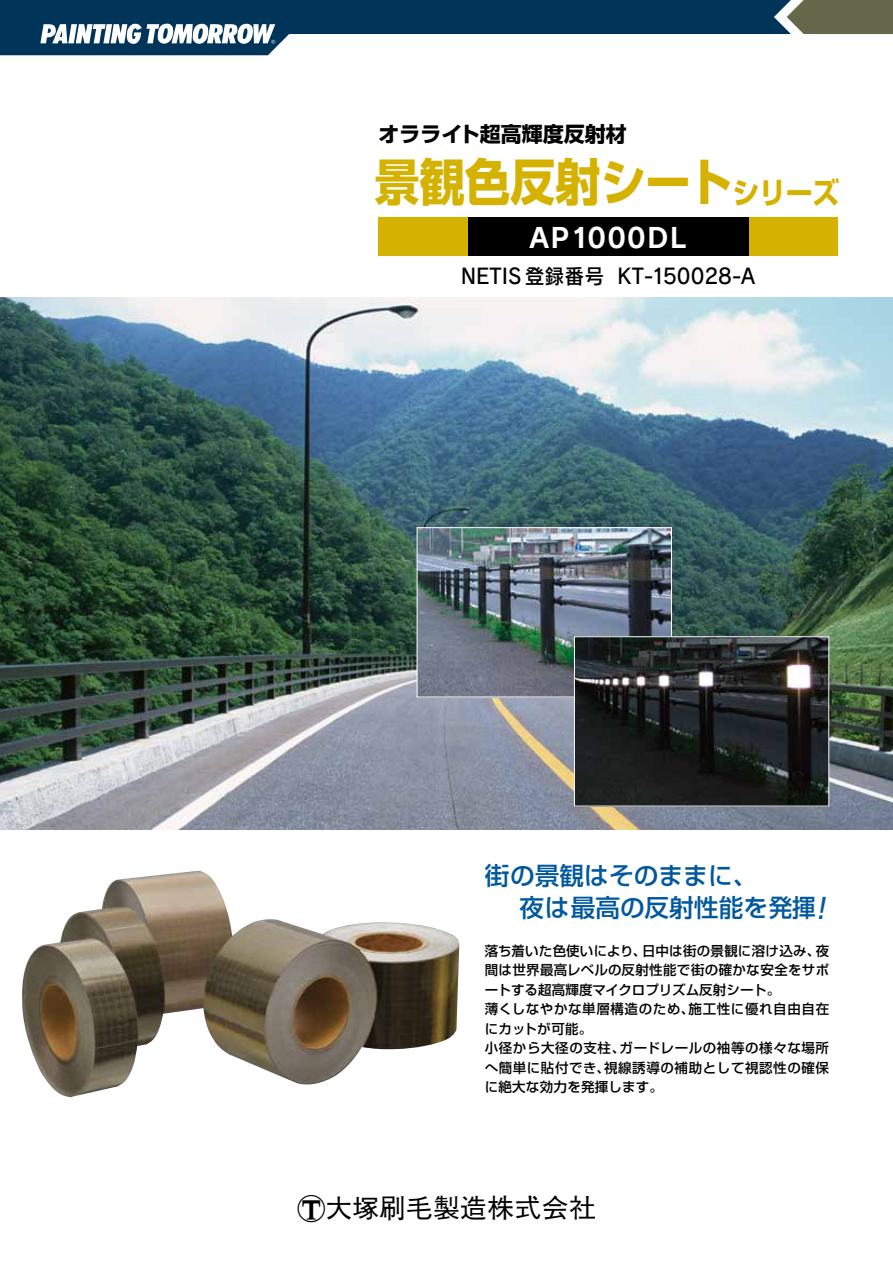
<style>
.page{position:relative;width:893px;height:1263px;background:#fff}
.page>*{position:absolute;margin:0;border:0;box-sizing:border-box;transform-origin:0 0}
.t1{font:700 50.25px "Shin Go Pro";color:#d5b200;scale:.9 1}
.t2{font:27px "Rodin Pro B";letter-spacing:.05em;color:#fff}
.t3{font:27px "Maru T Font";color:#000}
.t4{font:500 24.75px/32.1px "Shin Go Pro";color:#00589e}
.t5{font:21px "Rodin Pro DB";color:#000;scale:.95 1}
.t6{font:700 21px "Shin Go Pro";color:#000}
.t7{font:500 13.5px/19.5px "Shin Go Pro";letter-spacing:.025em;color:#000}
.s1{font-size:30px}
.s2{font-style:italic;font-size:28.05px}
.s3{font-size:28.5px}
</style>
<div class="page">
<img style="left:0;top:298px;width:893px;height:531px">
<svg style="left:0;top:0;width:893px;height:55px"></svg>
<div style="left:378px;top:217px;width:90px;height:38px;background:#d5b200"></div>
<div style="left:748px;top:217px;width:90px;height:38px;background:#d5b200"></div>
<div style="left:468px;top:217px;width:280px;height:38px;background:#000"></div>
<img style="left:419px;top:529px;width:251px;height:166px">
<div style="left:417px;top:527px;width:255px;height:170px;border:1px solid #fff"></div>
<img style="left:576px;top:638px;width:251px;height:166px">
<div style="left:574px;top:636px;width:255px;height:170px;border:1px solid #fff"></div>
<img style="left:22px;top:871px;width:437px;height:226px">
<h3 class="t6" style="left:378px;top:117px;width:250px">オラライト超高輝度反射材</h3>
<h1 class="t1" style="left:375px;top:142px;width:518px">景観色反射シート<span class="s1">シリーズ</span></h1>
<h2 class="t2" style="left:530px;top:219px;width:158px">AP1000DL</h2>
<h3 class="t5" style="left:461px;top:262px;width:311px">NETIS登録番号 KT-150028-A</h3>
<h3 class="t4" style="left:519px;top:857px;width:314px;text-indent:-35px">街の景観はそのままに、<br>夜は最高の反射性能を発揮<span class="s2">!</span></h3>
<p class="t7" style="left:485px;top:939px;width:346px">落ち着いた色使いにより、日中は街の景観に溶け込み、夜間は世界最高レベルの反射性能で街の確かな安全をサポートする超高輝度マイクロプリズム反射シート。<br>薄くしなやかな単層構造のため､施工性に優れ自由自在にカットが可能。<br>小径から大径の支柱､ガードレールの袖等の様々な場所へ簡単に貼付でき､視線誘導の補助として視認性の確保に絶大な効力を発揮します。</p>
<h2 class="t3" style="left:297px;top:1195px;width:300px"><span class="s3">T</span>OK</h2>
</div>
